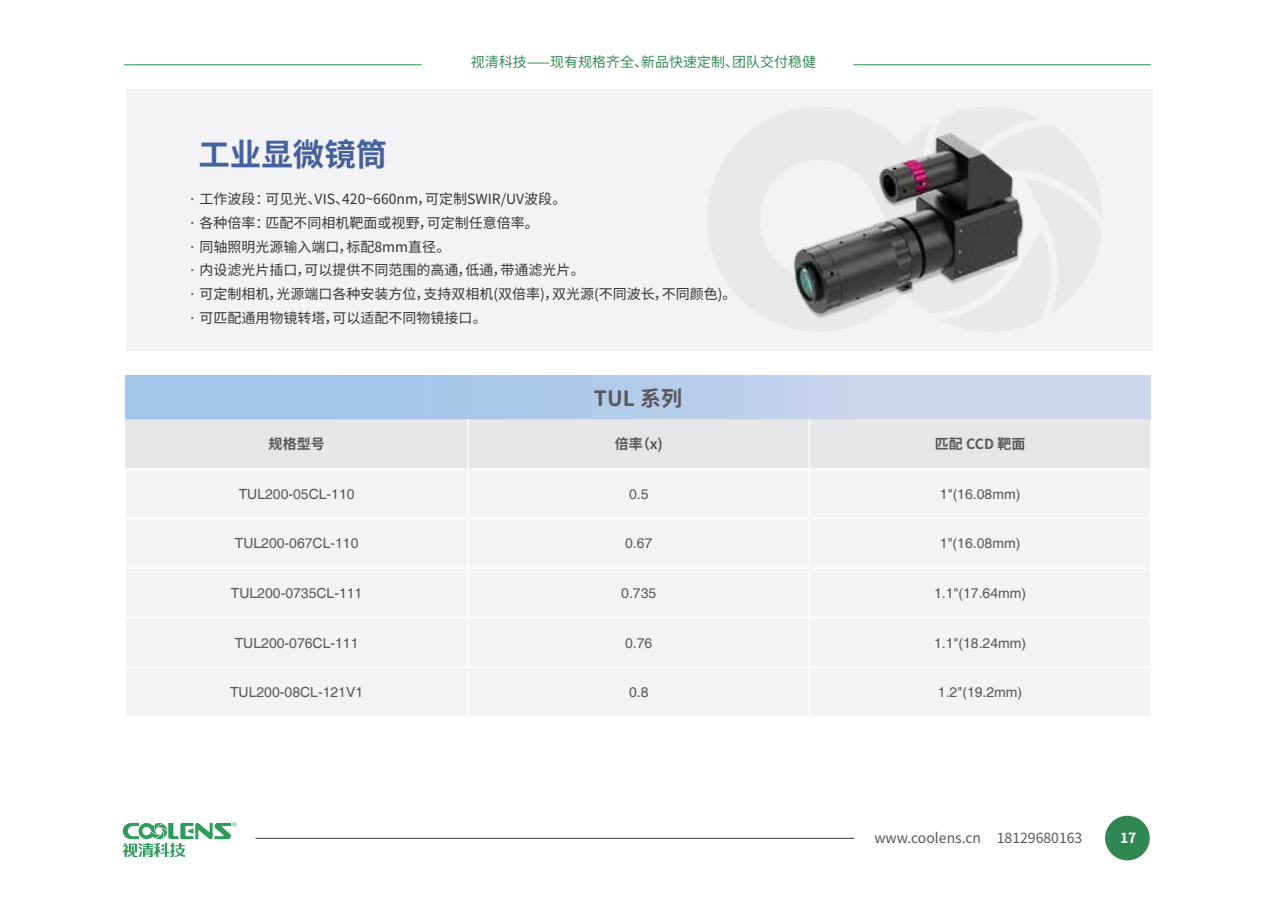
<style>
.page{position:relative;width:1275px;height:903px;background:#fff}
.page>*{position:absolute;margin:0;border:0;box-sizing:border-box;transform-origin:0 0}
.t1{font:700 31.5px "Source Han Sans CN";color:#44619e}
.t2{font:700 21px "Source Han Sans CN";color:#595757}
.t3{font:14px/23.8px "Source Han Sans CN";color:#333534}
.t4{font:14px "Helvetica";color:#595757}
.t5{font:14px "Source Han Sans CN";color:#338c54}
.t6{font:14px "Source Han Sans CN";color:#595757}
.t7{font:700 14px "Source Han Sans CN";color:#595757}
.t8{font:700 14px "Source Han Sans CN";color:#fff}
</style>
<div class="page">
<hr style="left:124px;top:64px;width:298px;height:1px;background:#309758">
<hr style="left:255px;top:838px;width:599px;height:1px;background:#343535">
<hr style="left:853px;top:64px;width:298px;height:1px;background:#309758">
<div style="left:1105px;top:816px;width:45px;height:44px;background:#318752;border-radius:50%"></div>
<svg style="left:123px;top:822px;width:114px;height:35px"></svg>
<div style="left:126px;top:89px;width:1027px;height:261px;background:#f3f3f5"></div>
<div style="left:125px;top:376px;width:1026px;height:43px;background:linear-gradient(to right,#99c1e7,#d3d9ee)"></div>
<div style="left:125px;top:419px;width:1025px;height:49px;background:#e6e6e6"></div>
<div style="left:126px;top:470px;width:341px;height:246px;background:#f3f3f5"></div>
<div style="left:469px;top:470px;width:339px;height:246px;background:#f3f3f5"></div>
<div style="left:809px;top:469px;width:342px;height:49px;background:#f3f3f5"></div>
<div style="left:809px;top:518px;width:342px;height:50px;background:#f3f3f5"></div>
<div style="left:809px;top:568px;width:342px;height:50px;background:#f3f3f5"></div>
<div style="left:809px;top:618px;width:342px;height:49px;background:#f3f3f5"></div>
<div style="left:809px;top:667px;width:342px;height:50px;background:#f3f3f5"></div>
<hr style="left:468px;top:419px;width:1px;height:49px;background:#fff">
<hr style="left:809px;top:419px;width:1px;height:49px;background:#fff">
<hr style="left:126px;top:567px;width:342px;height:2px;background:#fff">
<hr style="left:468px;top:567px;width:341px;height:2px;background:#fff">
<hr style="left:126px;top:518px;width:342px;height:1px;background:#fff">
<hr style="left:468px;top:518px;width:341px;height:1px;background:#fff">
<hr style="left:809px;top:469px;width:1px;height:49px;background:#fff">
<hr style="left:809px;top:518px;width:341px;height:1px;background:#fff">
<hr style="left:809px;top:519px;width:1px;height:48px;background:#fff">
<hr style="left:809px;top:567px;width:341px;height:2px;background:#fff">
<hr style="left:809px;top:569px;width:1px;height:48px;background:#fff">
<hr style="left:809px;top:617px;width:341px;height:1px;background:#fff">
<hr style="left:809px;top:618px;width:1px;height:49px;background:#fff">
<hr style="left:809px;top:667px;width:341px;height:1px;background:#fff">
<hr style="left:809px;top:668px;width:1px;height:48px;background:#fff">
<hr style="left:809px;top:716px;width:343px;height:1px;background:#fff">
<hr style="left:1150px;top:469px;width:2px;height:49px;background:#fff">
<hr style="left:1150px;top:518px;width:2px;height:50px;background:#fff">
<hr style="left:1150px;top:568px;width:2px;height:50px;background:#fff">
<hr style="left:1150px;top:618px;width:2px;height:49px;background:#fff">
<hr style="left:1150px;top:667px;width:2px;height:49px;background:#fff">
<hr style="left:124px;top:617px;width:344px;height:1px;background:#fff">
<hr style="left:468px;top:617px;width:341px;height:1px;background:#fff">
<hr style="left:126px;top:667px;width:342px;height:1px;background:#fff">
<hr style="left:468px;top:667px;width:341px;height:1px;background:#fff">
<img style="left:747px;top:64px;width:331px;height:321px">
<p class="t5" style="left:471px;top:54px;width:347px">视清科技——现有规格齐全、新品快速定制、团队交付稳健</p>
<h1 class="t1" style="left:198px;top:137px;width:190px">工业显微镜筒</h1>
<p class="t3" style="left:189px;top:187px;width:550px">· 工作波段：可见光、VIS、420~660nm，可定制SWIR/UV波段。<br>· 各种倍率：匹配不同相机靶面或视野，可定制任意倍率。<br>· 同轴照明光源输入端口，标配8mm直径。<br>· 内设滤光片插口，可以提供不同范围的高通，低通，带通滤光片。<br>· 可定制相机，光源端口各种安装方位，支持双相机(双倍率)，双光源(不同波长，不同颜色)。· 可匹配通用物镜转塔，可以适配不同物镜接口。</p>
<h2 class="t2" style="left:594px;top:386px;width:90px">TUL 系列</h2>
<p class="t7" style="left:269px;top:436px;width:57px">规格型号</p>
<p class="t7" style="left:615px;top:436px;width:50px">倍率（x)</p>
<p class="t7" style="left:935px;top:436px;width:92px">匹配 CCD 靶面</p>
<p class="t4" style="left:239px;top:486px;width:117px">TUL200-05CL-110</p>
<p class="t4" style="left:629px;top:486px;width:21px">0.5</p>
<p class="t4" style="left:940px;top:486px;width:82px">1"(16.08mm)</p>
<p class="t4" style="left:235px;top:535px;width:125px">TUL200-067CL-110</p>
<p class="t4" style="left:625px;top:535px;width:29px">0.67</p>
<p class="t4" style="left:940px;top:535px;width:82px">1"(16.08mm)</p>
<p class="t4" style="left:231px;top:585px;width:133px">TUL200-0735CL-111</p>
<p class="t4" style="left:621px;top:585px;width:37px">0.735</p>
<p class="t4" style="left:934px;top:585px;width:94px">1.1"(17.64mm)</p>
<p class="t4" style="left:235px;top:634px;width:125px">TUL200-076CL-111</p>
<p class="t4" style="left:625px;top:634px;width:29px">0.76</p>
<p class="t4" style="left:934px;top:634px;width:94px">1.1"(18.24mm)</p>
<p class="t4" style="left:230px;top:684px;width:135px">TUL200-08CL-121V1</p>
<p class="t4" style="left:629px;top:684px;width:21px">0.8</p>
<p class="t4" style="left:938px;top:684px;width:86px">1.2"(19.2mm)</p>
<p class="t6" style="left:874px;top:830px;width:209px">www.coolens.cn 18129680163</p>
<p class="t8" style="left:1120px;top:830px;width:18px">17</p>
</div>
